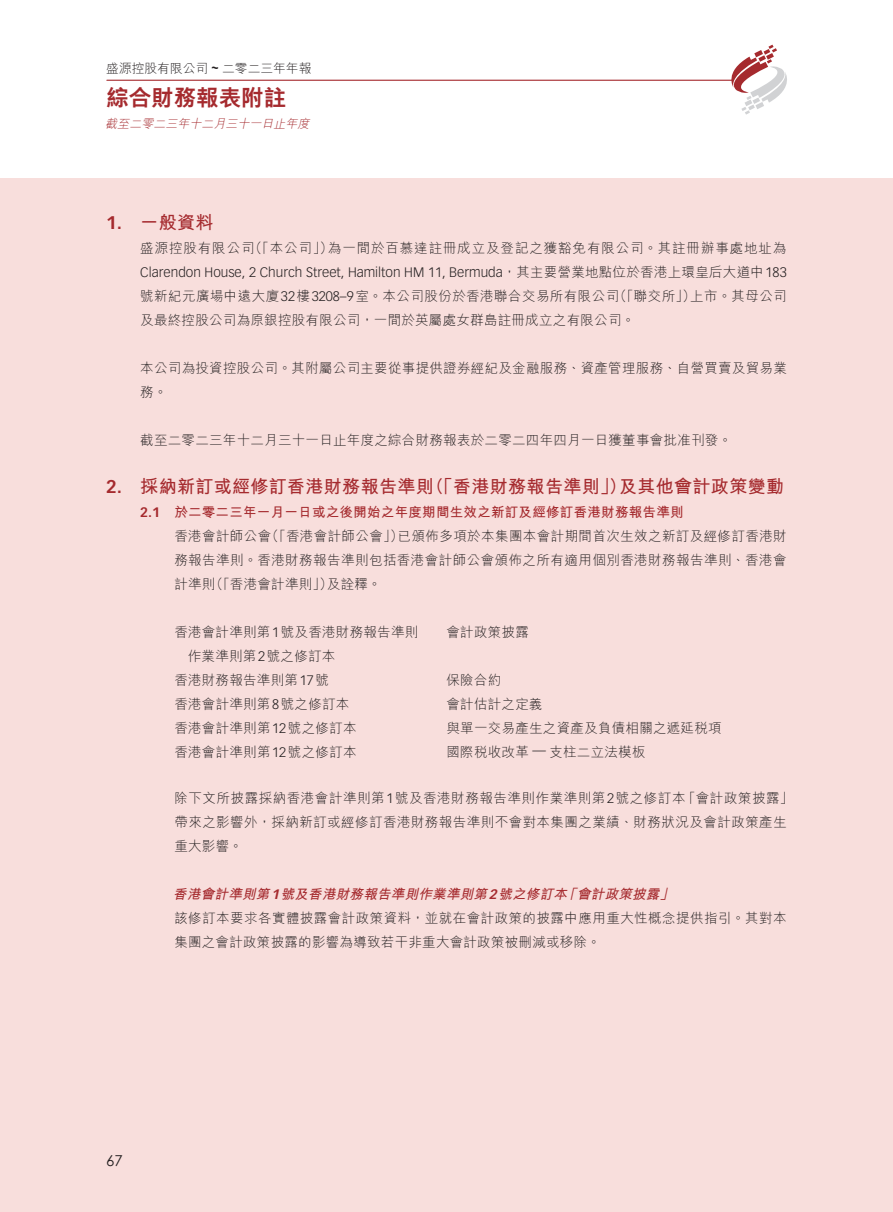
<style>
.page{position:relative;width:893px;height:1212px;background:#fff}
.page>*{position:absolute;margin:0;border:0;box-sizing:border-box;transform-origin:0 0}
.t1{font:800 22.5px "M Hei HK";color:#a52a2e}
.t2{font:700 18px "M Hei HK";letter-spacing:.02em;color:#a52a2e}
.t3{font:700 18px "Vectora LT Std";color:#a52a2e}
.t4{font:15px "Century Gothic";color:#231f20}
.t5{font:300 13.5px/24px "M Hei HK";letter-spacing:.03em;color:#231f20}
.t6{font:300 13.5px "Vectora LT Std";color:#231f20}
.t7{font:300 13.5px "M Hei HK";letter-spacing:.065em;color:#231f20}
.t8{font:700 13.5px "M Hei HK";letter-spacing:.02em;color:#a52a2e}
.t9{font:italic 700 13.5px "M Hei HK";color:#a52a2e}
.t10{font:700 13.5px "Vectora LT Std";color:#a52a2e}
.t11{font:300 12.75px "M Hei HK";color:#231f20}
.t12{font:italic 300 12px "M Hei HK";color:#a52a2e}
.s1{font-family:"Century Gothic";font-weight:700;font-size:12px}
.s2{font-family:"M Hei HK"}
.s3{font-family:"Vectora LT Std"}
.s4{font-weight:700;font-style:italic;color:#a52a2e}
.s5{font-family:"Vectora LT Std";font-weight:700;font-style:italic;color:#a52a2e}
</style>
<div class="page">
<div style="left:0;top:179px;width:893px;height:1033px;background:#f8dedc"></div>
<hr style="left:107px;top:80px;width:625px;height:1px;background:#a52a2e">
<svg style="left:722px;top:45px;width:65px;height:70px"></svg>
<p class="t11" style="left:106px;top:62px;width:207px">盛源控股有限公司 <span class="s1">~</span> 二零二三年年報</p>
<h1 class="t1" style="left:106px;top:87px;width:181px">綜合財務報表附註</h1>
<p class="t12" style="left:105px;top:117px;width:208px">截至二零二三年十二月三十一日止年度</p>
<h2 class="t3" style="left:106px;top:211px;width:17px">1.</h2>
<h2 class="t3" style="left:106px;top:475px;width:17px">2.</h2>
<h2 class="t2" style="left:140px;top:209px;width:75px">一般資料</h2>
<p class="t7" style="left:328px;top:241px;width:460px">為一間於百慕達註冊成立及登記之獲豁免有限公司。其註冊辦事處地址為</p>
<p class="t5" style="left:249px;top:236px;width:86px">（「本公司」）</p>
<p class="t7" style="left:140px;top:241px;width:116px">盛源控股有限公司</p>
<p class="t6" style="left:140px;top:264px;width:648px">Clarendon House 2, Church Street, Hamilton HM 11, Bermuda<span class="s2">，其主要營業地點位於香港上環皇后大道中</span>183</p>
<p class="t5" style="left:690px;top:284px;width:98px">上市。其母公司</p>
<p class="t5" style="left:614px;top:284px;width:84px">（「聯交所」）</p>
<p class="t5" style="left:140px;top:284px;width:496px">號新紀元廣場中遠大廈<span class="s3">32</span>樓<span class="s3">3208 9–</span> 室。本公司股份於香港聯合交易所有限公司及最終控股公司為原銀控股有限公司，一間於英屬處女群島註冊成立之有限公司。</p>
<p class="t5" style="left:140px;top:356px;width:648px">本公司為投資控股公司。其附屬公司主要從事提供證券經紀及金融服務、資產管理服務、自營買賣及貿易業務。</p>
<p class="t5" style="left:140px;top:428px;width:593px">截至二零二三年十二月三十一日止年度之綜合財務報表於二零二四年四月一日獲董事會批准刊發。</p>
<h2 class="t2" style="left:619px;top:473px;width:166px">及其他會計政策變動</h2>
<h2 class="t2" style="left:140px;top:473px;width:295px">採納新訂或經修訂香港財務報告準則</h2>
<h2 class="t2" style="left:426px;top:473px;width:202px">（「香港財務報告準則」）</h2>
<p class="t10" style="left:140px;top:504px;width:21px">2.1</p>
<p class="t8" style="left:174px;top:502px;width:511px">於二零二三年一月一日或之後開始之年度期間生效之新訂及經修訂香港財務報告準則</p>
<p class="t5" style="left:174px;top:524px;width:98px">香港會計師公會</p>
<p class="t5" style="left:174px;top:548px;width:614px">務報告準則。香港財務報告準則包括香港會計師公會頒佈之所有適用個別香港財務報告準則、香港會</p>
<p class="t5" style="left:327px;top:572px;width:56px">及詮釋。</p>
<p class="t5" style="left:266px;top:524px;width:139px">（「香港會計師公會」）</p>
<p class="t5" style="left:398px;top:524px;width:390px">已頒佈多項於本集團本會計期間首次生效之新訂及經修訂香港財</p>
<p class="t5" style="left:210px;top:572px;width:124px">（「香港會計準則」）</p>
<p class="t5" style="left:174px;top:572px;width:43px">計準則</p>
<p class="t5" style="left:188px;top:620px;width:232px;text-indent:-13px">香港會計準則第<span class="s3">1</span>號及香港財務報告準則作業準則第<span class="s3">2</span>號之修訂本</p>
<p class="t5" style="left:446px;top:620px;width:84px">會計政策披露</p>
<p class="t5" style="left:446px;top:668px;width:56px">保險合約</p>
<p class="t5" style="left:174px;top:668px;width:156px">香港財務報告準則第<span class="s3">17</span>號</p>
<p class="t5" style="left:174px;top:692px;width:177px">香港會計準則第<span class="s3">8</span>號之修訂本</p>
<p class="t5" style="left:446px;top:692px;width:98px">會計估計之定義</p>
<p class="t5" style="left:174px;top:716px;width:184px">香港會計準則第<span class="s3">12</span>號之修訂本</p>
<p class="t5" style="left:446px;top:716px;width:277px">與單一交易產生之資產及負債相關之遞延稅項</p>
<p class="t5" style="left:174px;top:740px;width:184px">香港會計準則第<span class="s3">12</span>號之修訂本</p>
<p class="t5" style="left:549px;top:740px;width:98px">支柱二立法模板</p>
<p class="t5" style="left:447px;top:740px;width:84px">國際稅收改革</p>
<p class="t6" style="left:532px;top:742px;width:15px">—</p>
<p class="t5" style="left:174px;top:786px;width:614px">除下文所披露採納香港會計準則第<span class="s3">1</span>號及香港財務報告準則作業準則第<span class="s3">2</span>號之修訂本<br>帶來之影響外，採納新訂或經修訂香港財務報告準則不會對本集團之業績、財務狀況及會計政策產生重大影響。</p>
<p class="t9" style="left:659px;top:884px;width:19px">「</p>
<p class="t5" style="left:682px;top:786px;width:113px">「會計政策披露「</p>
<p class="t5" style="left:173px;top:882px;width:615px"><span class="s4">香港會計準則第</span><span class="s5">1</span><span class="s4">號及香港財務報告準則作業準則第</span><span class="s5">2</span><span class="s4">號之修訂本<br></span>該修訂本要求各實體披露會計政策資料，並就在會計政策的披露中應用重大性概念提供指引。其對本集團之會計政策披露的影響為導致若干非重大會計政策被刪減或移除。</p>
<p class="t9" style="left:577px;top:884px;width:88px">會計政策披露</p>
<p class="t9" style="left:564px;top:884px;width:19px">「</p>
<p class="t4" style="left:106px;top:1150px;width:18px">67</p>
</div>
